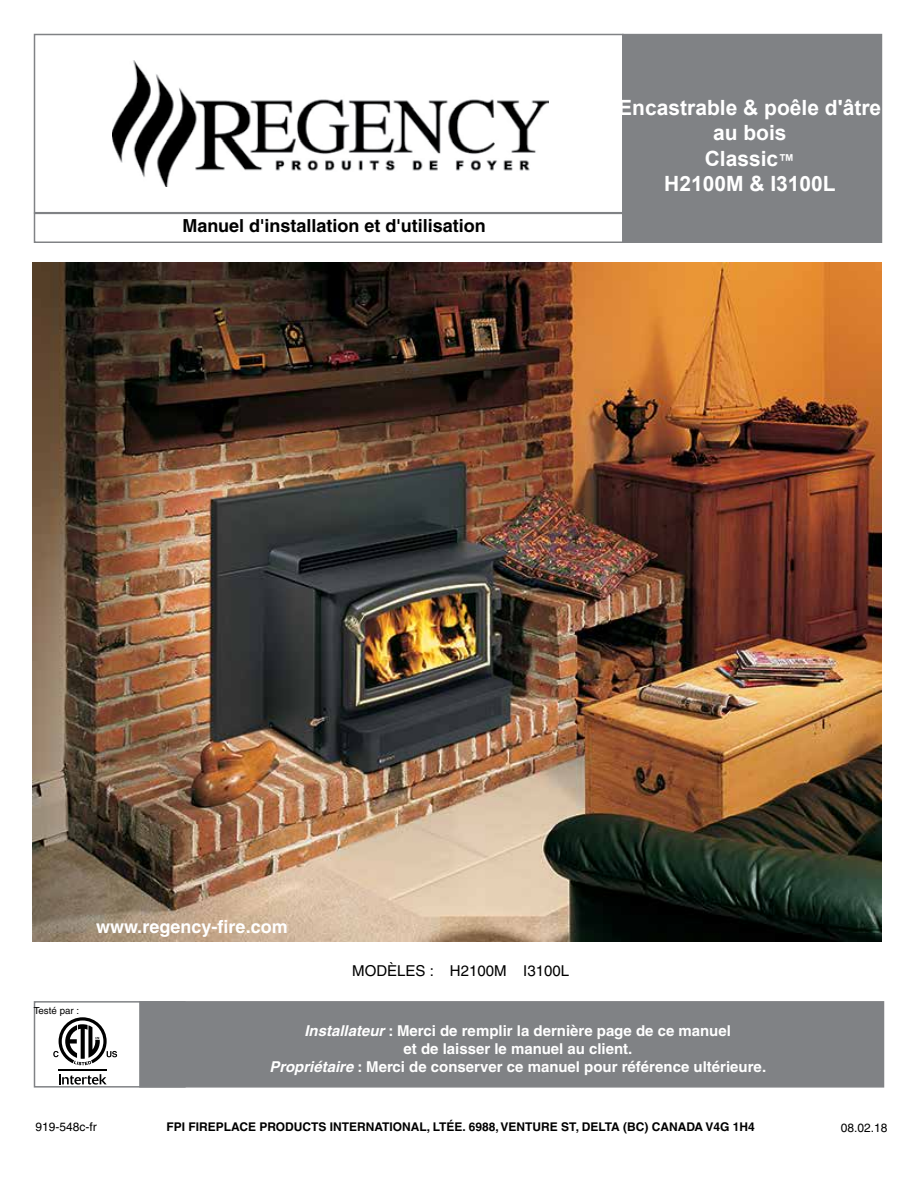
<style>
.page{position:relative;width:918px;height:1188px;background:#fff}
.page>*{position:absolute;margin:0;border:0;box-sizing:border-box;transform-origin:0 0}
.t1{font:700 21px/25.2px "Arial";color:#fff;text-align:center}
.t2{font:700 18px "Helvetica";color:#000}
.t3{font:700 18px "Helvetica";color:#fff}
.t4{font:700 15px/18px "Helvetica";color:#fff;text-align:center}
.t5{font:15px "Helvetica";color:#000}
.t6{font:700 12px "Helvetica";color:#000}
.t7{font:12px "Helvetica";color:#000}
.t8{font:9.75px "Helvetica";color:#000}
.s1{font-size:16.5px}
.s2{font-style:italic}
</style>
<div class="page">
<div style="left:34px;top:34px;width:590px;height:179px;background:#fff;border:2px solid #808285"></div>
<div style="left:622px;top:34px;width:260px;height:209px;background:#808285"></div>
<div style="left:34px;top:213px;width:590px;height:30px;background:#fff;border:2px solid #808285"></div>
<div style="left:34px;top:1001px;width:152px;height:87px;background:#fff;border:2px solid #808285"></div>
<div style="left:139px;top:1001px;width:745px;height:87px;background:#808285;border:2px solid #808285"></div>
<img style="left:33px;top:262px;width:849px;height:679px">
<img style="left:112px;top:61px;width:436px;height:125px">
<svg style="left:59px;top:1074px;width:48px;height:11px"></svg>
<hr style="left:59px;top:1069px;width:48px;height:1px;background:#000">
<svg style="left:53px;top:1017px;width:64px;height:48px"></svg>
<p class="t2" style="left:182px;top:214px;width:305px">Manuel d'installation et d'utilisation</p>
<h1 class="t1" style="left:618px;top:96px;width:264px">Encastrable &amp; poêle d'âtre au bois<br>Classic<span class="s1">™<br></span>H2100M &amp; I3100L</h1>
<p class="t8" style="left:34px;top:1005px;width:47px">Testé par :</p>
<p class="t3" style="left:96px;top:915px;width:193px">www.regency-fire.com</p>
<p class="t5" style="left:352px;top:962px;width:218px">MODÈLES : H2100M I3100L</p>
<p class="t4" style="left:270px;top:1021px;width:498px"><span class="s2">Installateur</span> : Merci de remplir la dernière page de ce manuel<br>et de laisser le manuel au client.<br><span class="s2">Propriétaire</span> : Merci de conserver ce manuel pour référence ultérieure.</p>
<p class="t7" style="left:35px;top:1120px;width:63px">919-548c-fr</p>
<p class="t6" style="left:167px;top:1119px;width:590px">FPI FIREPLACE PRODUCTS INTERNATIONAL, LTÉE. 6988, VENTURE ST, DELTA (BC) CANADA V4G 1H4</p>
<p class="t7" style="left:841px;top:1121px;width:48px">08.02.18</p>
</div>
